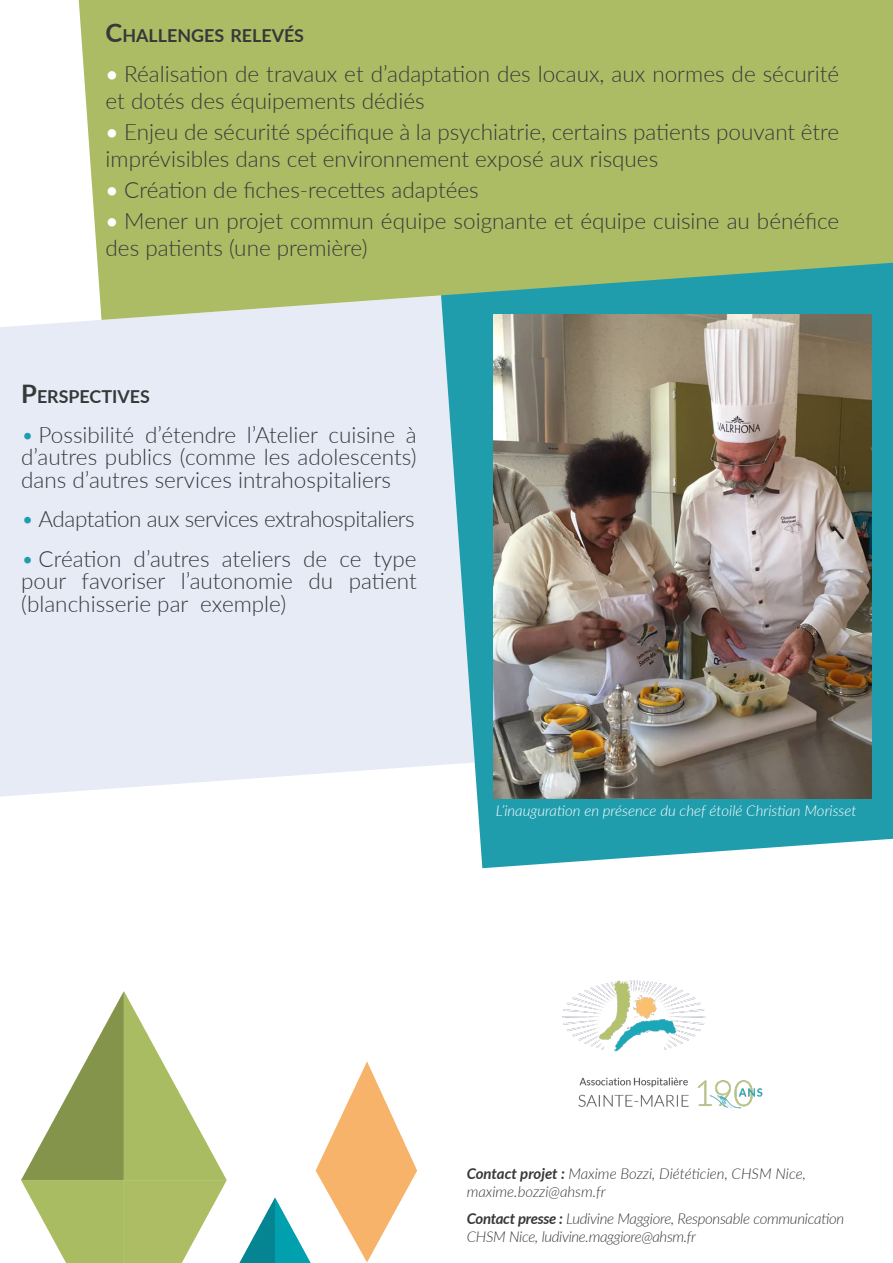
<style>
.page{position:relative;width:893px;height:1263px;background:#fff}
.page>*{position:absolute;margin:0;border:0;box-sizing:border-box;transform-origin:0 0}
.t1{font:300 22.5px/22.5px "Lato";color:#36383a}
.t2{font:300 22.5px "Lato";letter-spacing:-.02em;color:#36383a}
.t3{font:700 17.85px "Lato";color:#36383a}
.t4{font:italic 300 15px/18px "Lato";letter-spacing:-.02em;color:#36383a}
.t5{font:italic 300 15px/18px "Lato";color:#36383a}
.t6{font:italic 300 15px "Lato";color:#fff}
.s1{font-size:25.5px}
.s2{font-weight:400;color:#fff}
.s3{color:#1f9dad}
.s4{font-weight:700}
</style>
<div class="page">
<div style="left:0;top:320px;width:438px;height:477px;background:#e6ebf6"></div>
<svg style="left:438px;top:320px;width:455px;height:548px;background:#5bb5c2"></svg>
<svg style="left:79px;top:0;width:814px;height:320px;background:#a4bb6d"></svg>
<img style="left:21px;top:992px;width:396px;height:271px">
<img style="left:562px;top:980px;width:201px;height:129px">
<img style="left:493px;top:314px;width:379px;height:484px">
<p class="t3" style="left:106px;top:22px;width:200px"><span class="s1">C</span>HALLENGES RELEVÉS</p>
<p class="t1" style="left:106px;top:59px;width:735px;line-height:27px"><span class="s2">•</span> Réalisation de travaux et d’adaptation des locaux, aux normes de sécurité et dotés des équipements dédiés</p>
<p class="t1" style="left:106px;top:117px;width:735px;line-height:27px"><span class="s2">•</span> Enjeu de sécurité spécifique à la psychiatrie, certains patients pouvant être imprévisibles dans cet environnement exposé aux risques</p>
<p class="t1" style="left:106px;top:178px;width:375px"><span class="s2">•</span> Création de fiches-recettes adaptées</p>
<p class="t1" style="left:106px;top:207px;width:735px;line-height:27px"><span class="s2">•</span> Mener un projet commun équipe soignante et équipe cuisine au bénéfice des patients (une première)</p>
<p class="t3" style="left:21px;top:384px;width:130px"><span class="s1">P</span>ERSPECTIVES</p>
<p class="t1" style="left:21px;top:423px;width:397px;text-align:justify"><span class="s3">•</span> Possibilité d’étendre l’Atelier cuisine à d’autres publics (comme les adolescents) dans d’autres services intrahospitaliers</p>
<p class="t2" style="left:21px;top:503px;width:395px"><span class="s3">•</span> Adaptation aux services extrahospitaliers</p>
<p class="t1" style="left:21px;top:547px;width:397px;text-align:justify"><span class="s3">•</span> Création d’autres ateliers de ce type pour favoriser l’autonomie du patient (blanchisserie par exemple)</p>
<p class="t6" style="left:496px;top:800px;width:362px">L’inauguration en présence du chef étoilé Christian Morisset</p>
<p class="t5" style="left:467px;top:1164px;width:341px"><span class="s4">Contact projet :</span> Maxime Bozzi, Diététicien, CHSM Nice, maxime.bozzi@ahsm.fr</p>
<p class="t4" style="left:467px;top:1208px;width:379px"><span class="s4">Contact presse :</span> Ludivine Maggiore, Responsable communication<br>CHSM Nice, ludivine.maggiore@ahsm.fr</p>
</div>
